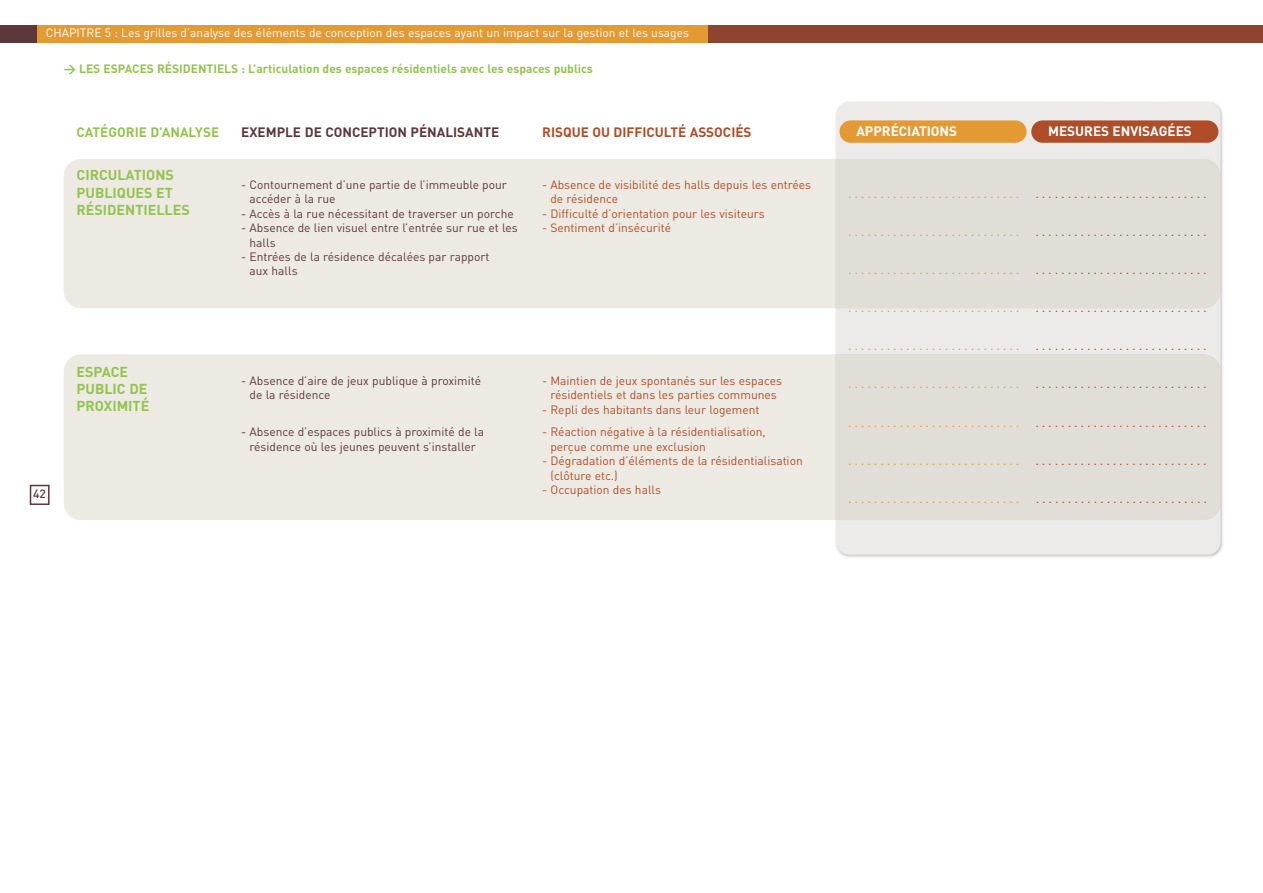
<style>
.page{position:relative;width:1263px;height:893px;background:#fff}
.page>*{position:absolute;margin:0;border:0;box-sizing:border-box;transform-origin:0 0}
.t1{font:700 14.25px/17.1px "DIN";color:#94c34f}
.t2{font:13.5px "DIN";color:#e39a33}
.t3{font:13.5px "DIN";color:#af4d28}
.t4{font:700 13.5px "DIN";color:#fff}
.t5{font:700 13.5px "DIN";color:#5c383b}
.t6{font:700 13.5px "DIN";color:#af4d28}
.t7{font:700 13.5px "DIN";color:#94c34f}
.t8{font:12px/14.4px "DIN";color:#af4d28}
.t9{font:12px/14.4px "DIN";color:#5c383b}
.t10{font:12px "DIN";color:#fff}
.t11{font:700 12px "DIN";color:#94c34f}
.t12{font:500 12px "DIN";color:#5c383b}
</style>
<div class="page">
<div style="left:31px;top:26px;width:790px;height:17px;background:#e39a33"></div>
<div style="left:0;top:26px;width:37px;height:17px;background:#5c383b"></div>
<div style="left:708px;top:26px;width:555px;height:17px;background:#8e452f"></div>
<div style="left:30px;top:485px;width:20px;height:20px;border:2px solid #5c383b"></div>
<div style="left:64px;top:159px;width:1156px;height:149px;background:#edeae4;border-radius:17px"></div>
<div style="left:64px;top:354px;width:1156px;height:166px;background:#edeae4;border-radius:17px"></div>
<div style="left:836px;top:102px;width:384px;height:453px;background:#edebea"></div>
<div style="left:836px;top:159px;width:384px;height:149px;background:#e1ded8"></div>
<div style="left:836px;top:354px;width:384px;height:166px;background:#e1ded8"></div>
<div style="left:839px;top:120px;width:187px;height:23px;background:#e39a33;border-radius:11px"></div>
<div style="left:1031px;top:120px;width:187px;height:23px;background:#af4d28;border-radius:11px"></div>
<p class="t10" style="left:46px;top:26px;width:645px">CHAPITRE 5 : Les grilles d’analyse des éléments de conception des espaces ayant un impact sur la gestion et les usages</p>
<p class="t11" style="left:64px;top:62px;width:531px">&gt; LES ESPACES RÉSIDENTIELS : L’articulation des espaces résidentiels avec les espaces publics</p>
<p class="t12" style="left:33px;top:487px;width:14px">42</p>
<p class="t7" style="left:77px;top:124px;width:144px">CATÉGORIE D’ANALYSE</p>
<p class="t4" style="left:856px;top:123px;width:102px">APPRÉCIATIONS</p>
<p class="t4" style="left:1048px;top:123px;width:145px">MESURES ENVISAGÉES</p>
<p class="t5" style="left:241px;top:124px;width:259px">EXEMPLE DE CONCEPTION PÉNALISANTE</p>
<p class="t6" style="left:542px;top:124px;width:211px">RISQUE OU DIFFICULTÉ ASSOCIÉS</p>
<p class="t1" style="left:77px;top:167px;width:115px">CIRCULATIONS<br>PUBLIQUES ET<br>RÉSIDENTIELLES</p>
<p class="t9" style="left:250px;top:178px;width:259px;text-indent:-8px">- Contournement d’une partie de l’immeuble pour accéder à la rue</p>
<p class="t9" style="left:241px;top:206px;width:274px">- Accès à la rue nécessitant de traverser un porche</p>
<p class="t9" style="left:250px;top:221px;width:270px;text-indent:-8px">- Absence de lien visuel entre l’entrée sur rue et les halls</p>
<p class="t9" style="left:250px;top:250px;width:241px;text-indent:-8px">- Entrées de la résidence décalées par rapport aux halls</p>
<p class="t8" style="left:550px;top:178px;width:262px;text-indent:-8px">- Absence de visibilité des halls depuis les entrées de résidence</p>
<p class="t8" style="left:542px;top:206px;width:224px">- Difficulté d’orientation pour les visiteurs</p>
<p class="t8" style="left:542px;top:221px;width:131px">- Sentiment d’insécurité</p>
<p class="t1" style="left:77px;top:363px;width:74px">ESPACE<br>PUBLIC DE<br>PROXIMITÉ</p>
<p class="t8" style="left:542px;top:374px;width:241px;text-align:center">- Maintien de jeux spontanés sur les espaces résidentiels et dans les parties communes</p>
<p class="t9" style="left:250px;top:374px;width:233px;text-indent:-8px">- Absence d’aire de jeux publique à proximité de la résidence</p>
<p class="t8" style="left:542px;top:402px;width:219px">- Repli des habitants dans leur logement</p>
<p class="t9" style="left:241px;top:425px;width:244px;text-align:center">- Absence d’espaces publics à proximité de la résidence où les jeunes peuvent s’installer</p>
<p class="t8" style="left:550px;top:425px;width:217px;text-indent:-8px">- Réaction négative à la résidentialisation, perçue comme une exclusion</p>
<p class="t8" style="left:550px;top:454px;width:254px;text-indent:-8px">- Dégradation d’éléments de la résidentialisation (clôture etc.)</p>
<p class="t8" style="left:542px;top:483px;width:120px">- Occupation des halls</p>
<p class="t2" style="left:848px;top:185px;width:173px">...........................</p>
<p class="t2" style="left:848px;top:223px;width:173px">...........................</p>
<p class="t2" style="left:848px;top:261px;width:173px">...........................</p>
<p class="t2" style="left:848px;top:300px;width:173px">...........................</p>
<p class="t2" style="left:848px;top:338px;width:173px">...........................</p>
<p class="t2" style="left:848px;top:376px;width:173px">...........................</p>
<p class="t2" style="left:848px;top:414px;width:173px">...........................</p>
<p class="t2" style="left:848px;top:452px;width:173px">...........................</p>
<p class="t2" style="left:848px;top:490px;width:173px">...........................</p>
<p class="t3" style="left:1035px;top:185px;width:173px">...........................</p>
<p class="t3" style="left:1035px;top:223px;width:173px">...........................</p>
<p class="t3" style="left:1035px;top:261px;width:173px">...........................</p>
<p class="t3" style="left:1035px;top:300px;width:173px">...........................</p>
<p class="t3" style="left:1035px;top:338px;width:173px">...........................</p>
<p class="t3" style="left:1035px;top:376px;width:173px">...........................</p>
<p class="t3" style="left:1035px;top:414px;width:173px">...........................</p>
<p class="t3" style="left:1035px;top:452px;width:173px">...........................</p>
<p class="t3" style="left:1036px;top:490px;width:173px">...........................</p>
</div>
